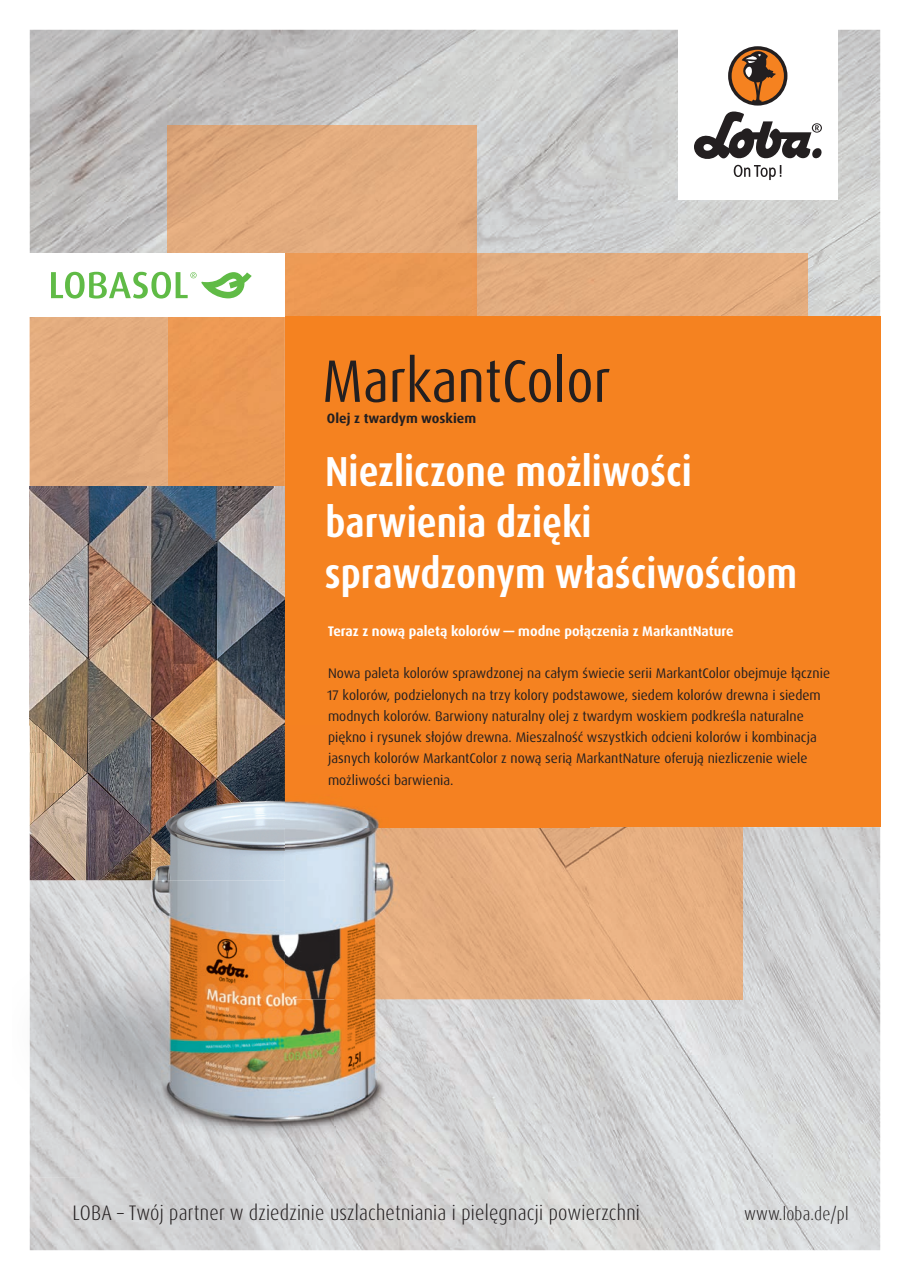
<style>
.page{position:relative;width:910px;height:1280px;background:#fff}
.page>*{position:absolute;margin:0;border:0;box-sizing:border-box;transform-origin:0 0}
.t1{font:condensed 60px "Dax OT";color:#231f20}
.t2{font:700 condensed 42px/51px "Dax Pro";color:#fff}
.t3{font:300 condensed 21px "Dax Pro";letter-spacing:.01em;color:#231f20}
.t4{font:300 condensed 18px "Dax OT";letter-spacing:.01em;color:#231f20}
.t5{font:13.95px/21.3px "Dax Pro";color:#231f20}
.t6{font:700 13.95px "Dax Pro";color:#fff}
.t7{font:700 13.5px "Dax OT";color:#231f20}
</style>
<div class="page">
<img style="left:30px;top:30px;width:850px;height:1220px">
<img style="left:285px;top:827px;width:457px;height:172px">
<img style="left:168px;top:125px;width:308px;height:128px">
<div style="left:30px;top:317px;width:138px;height:170px;background:#e3ac7f"></div>
<img style="left:322px;top:253px;width:486px;height:64px">
<div style="left:168px;top:253px;width:154px;height:234px;background:#eb9954"></div>
<div style="left:285px;top:317px;width:595px;height:510px;background:#f58220"></div>
<img style="left:30px;top:487px;width:255px;height:393px">
<img style="left:29px;top:725px;width:1px;height:453px">
<img style="left:30px;top:763px;width:51px;height:415px">
<img style="left:80px;top:880px;width:255px;height:298px">
<img style="left:335px;top:999px;width:254px;height:179px">
<img style="left:285px;top:800px;width:95px;height:27px">
<img style="left:30px;top:725px;width:1px;height:38px">
<div style="left:678px;top:0;width:160px;height:200px;background:#fff"></div>
<svg style="left:728px;top:46px;width:59px;height:60px"></svg>
<svg style="left:732px;top:47px;width:52px;height:55px;background:#a86e3f"></svg>
<svg style="left:694px;top:111px;width:128px;height:69px"></svg>
<div style="left:9px;top:253px;width:276px;height:64px;background:#fff"></div>
<svg style="left:51px;top:272px;width:201px;height:27px"></svg>
<h1 class="t1" style="left:323px;top:343px;width:290px">MarkantColor</h1>
<p class="t7" style="left:327px;top:410px;width:151px">Olej z twardym woskiem</p>
<h2 class="t2" style="left:325px;top:446px;width:474px">Niezliczone możliwości barwienia dzięki sprawdzonym właściwościom</h2>
<p class="t6" style="left:328px;top:622px;width:407px">Teraz z nową paletą kolorów — modne połączenia z MarkantNature</p>
<p class="t5" style="left:327px;top:663px;width:504px">Nowa paleta kolorów sprawdzonej na całym świecie serii MarkantColor obejmuje łącznie 17 kolorów, podzielonych na trzy kolory podstawowe, siedem kolorów drewna i siedem modnych kolorów. Barwiony naturalny olej z twardym woskiem podkreśla naturalne piękno i rysunek słojów drewna. Mieszalność wszystkich odcieni kolorów i kombinacja jasnych kolorów MarkantColor z nową serią MarkantNature oferują niezliczenie wiele możliwości barwienia.</p>
<h3 class="t3" style="left:72px;top:1200px;width:569px">LOBA – Twój partner w dziedzinie uszlachetniania i pielęgnacji powierzchni</h3>
<p class="t4" style="left:744px;top:1203px;width:106px">www.loba.de/pl</p>
</div>
